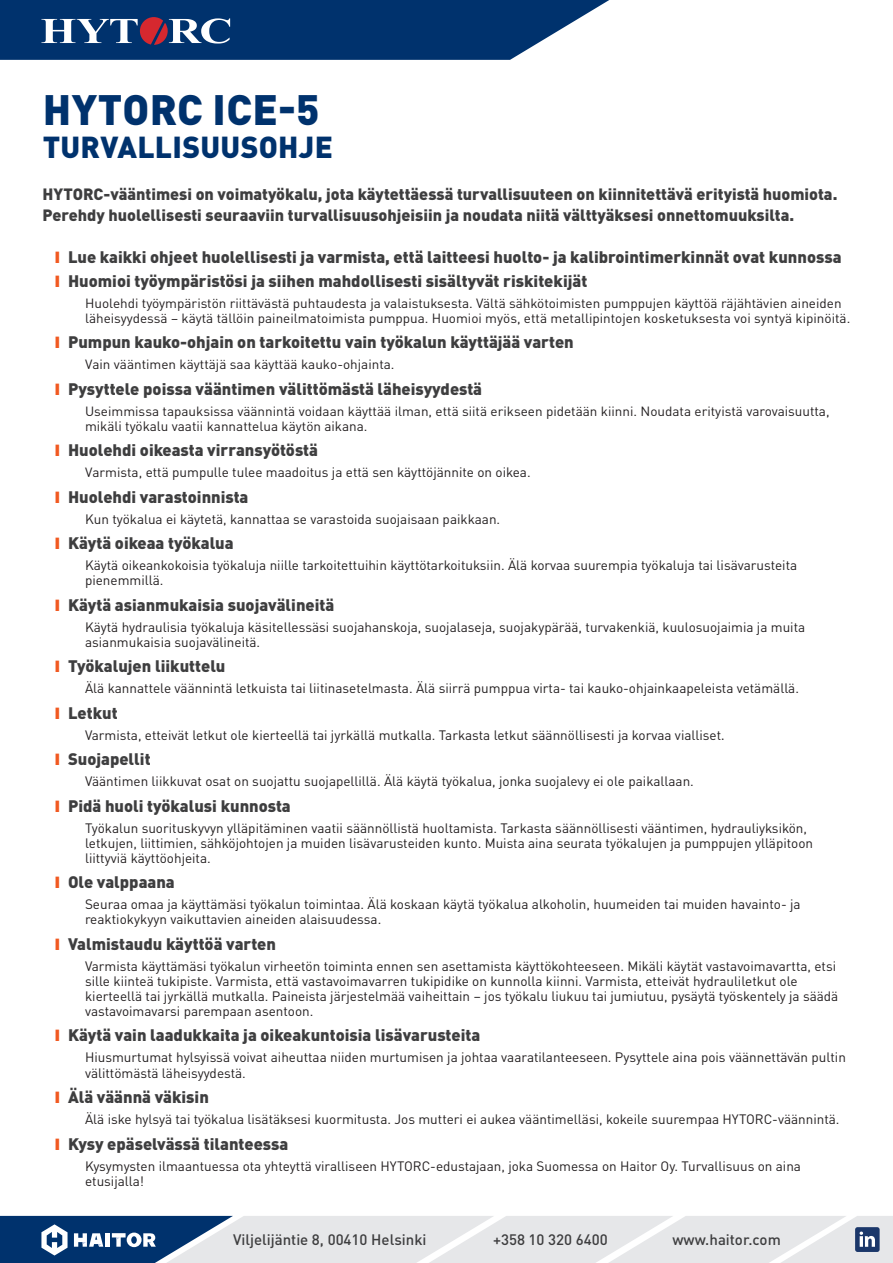
<style>
.page{position:relative;width:893px;height:1263px;background:#fff}
.page>*{position:absolute;margin:0;border:0;box-sizing:border-box;transform-origin:0 0}
.t1{font:900 42px "DINOT";letter-spacing:.01em;color:#00326d}
.t2{font:900 30px "DINOT";letter-spacing:.01em;color:#00326d}
.t3{font:900 16.5px/24px "DINOT";color:#3e3e3f}
.t4{font:900 16.2px/21px "DINOT";color:#3e3e3f}
.t5{font:500 15px "DINOT";color:#3e3e3f}
.t6{font:13.5px/15px "DINOT";color:#231f20}
.t7{font:13.2px/15px "DINOT";color:#231f20}
.s1{font-size:13.5px}
.s2{font-size:13.2px}
.s3{font-family:"Calibri"}
</style>
<div class="page">
<svg style="left:0;top:1216px;width:893px;height:47px;background:#bac4d1"></svg>
<svg style="left:0;top:0;width:609px;height:60px;background:#224a7d"></svg>
<h1 class="t1" style="left:43px;top:81px;width:278px">HYTORC ICE-5</h1>
<h2 class="t2" style="left:43px;top:127px;width:292px">TURVALLISUUSOHJE</h2>
<p class="t4" style="left:43px;top:183px;width:796px">HYTORC-vääntimesi on voimatyökalu, jota käytettäessä turvallisuuteen on kiinnitettävä erityistä huomiota.<br>Perehdy huolellisesti seuraaviin turvallisuusohjeisiin ja noudata niitä välttyäksesi onnettomuuksilta.</p>
<p class="t3" style="left:68px;top:244px;width:775px">Lue kaikki ohjeet huolellisesti ja varmista, että laitteesi huolto- ja kalibrointimerkinnät ovat kunnossa<br>Huomioi työympäristösi ja siihen mahdollisesti sisältyvät riskitekijät</p>
<p class="t7" style="left:85px;top:295px;width:767px">Huolehdi työympäristön riittävästä puhtaudesta ja valaistuksesta. Vältä sähkötoimisten pumppujen käyttöä räjähtävien aineiden läheisyydessä – käytä tällöin paineilmatoimista pumppua. Huomioi myös, että metallipintojen kosketuksesta voi syntyä kipinöitä.</p>
<p class="t3" style="left:68px;top:330px;width:507px">Pumpun kauko-ohjain on tarkoitettu vain työkalun käyttäjää varten</p>
<p class="t7" style="left:85px;top:357px;width:311px">Vain vääntimen käyttäjä saa käyttää kauko-ohjainta.</p>
<p class="t3" style="left:68px;top:376px;width:416px">Pysyttele poissa vääntimen välittömästä läheisyydestä</p>
<p class="t7" style="left:85px;top:403px;width:746px">Useimmissa tapauksissa väännintä voidaan käyttää ilman, että siitä erikseen pidetään kiinni. Noudata erityistä <span class="s1">varovaisuutta,</span></p>
<p class="t6" style="left:85px;top:418px;width:284px">mikäli työkalu vaatii <span class="s2">kannattelua käytön</span> aikana.</p>
<p class="t3" style="left:68px;top:438px;width:251px">Huolehdi oikeasta virransyötöstä</p>
<p class="t6" style="left:85px;top:465px;width:447px"><span class="s2">Varmista</span>, että pumpulle tulee maadoitus ja että sen käyttöjännite on oikea.</p>
<p class="t3" style="left:68px;top:484px;width:182px">Huolehdi varastoinnista</p>
<p class="t6" style="left:85px;top:511px;width:417px">Kun työkalua ei käytetä, kannattaa se varastoida suojaisaan paikkaan.</p>
<p class="t3" style="left:68px;top:531px;width:167px">Käytä oikeaa työkalua</p>
<p class="t6" style="left:85px;top:558px;width:714px">Käytä oikeankokoisia työkaluja niille tarkoitettuihin käyttötarkoituksiin. Älä korvaa suurempia työkaluja tai lisävarusteita pienemmillä.</p>
<p class="t3" style="left:68px;top:592px;width:268px">Käytä asianmukaisia suojavälineitä</p>
<p class="t6" style="left:85px;top:619px;width:722px">Käytä hydraulisia työkaluja käsitellessäsi suojahanskoja, suojalaseja, suojakypärää, turvakenkiä, kuulosuojaimia ja muita asianmukaisia suojavälineitä.</p>
<p class="t3" style="left:68px;top:654px;width:159px">Työkalujen liikuttelu</p>
<p class="t6" style="left:85px;top:681px;width:715px">Älä kannattele väännintä letkuista tai liitinasetelmasta. Älä siirrä pumppua virta- tai kauko-ohjainkaapeleista vetämällä.</p>
<p class="t3" style="left:68px;top:700px;width:51px">Letkut</p>
<p class="t6" style="left:85px;top:727px;width:641px">Varmista, etteivät letkut ole kierteellä tai jyrkällä mutkalla. Tarkasta letkut säännöllisesti ja korvaa vialliset<span class="s3">.</span></p>
<p class="t3" style="left:68px;top:747px;width:84px">Suojapellit</p>
<p class="t6" style="left:85px;top:774px;width:610px">Vääntimen liikkuvat osat on suojattu suojapellillä. Älä käytä työkalua, jonka suojalevy ei ole paikallaan.</p>
<p class="t3" style="left:68px;top:793px;width:224px">Pidä huoli työkalusi kunnosta</p>
<p class="t6" style="left:85px;top:820px;width:730px">Työkalun suorituskyvyn ylläpitäminen vaatii säännöllistä huoltamista. Tarkasta säännöllisesti vääntimen, hydrauliyksikön, letkujen, liittimien, sähköjohtojen ja muiden lisävarusteiden kunto. Muista aina seurata työkalujen ja pumppujen ylläpitoon liittyviä käyttöohjeita.</p>
<p class="t3" style="left:68px;top:870px;width:108px">Ole valppaana</p>
<p class="t6" style="left:85px;top:897px;width:717px">Seuraa omaa ja käyttämäsi työkalun toimintaa. Älä koskaan käytä työkalua alkoholin, huumeiden tai muiden havainto- ja reaktiokykyyn vaikuttavien aineiden alaisuudessa.</p>
<p class="t3" style="left:68px;top:931px;width:210px">Valmistaudu käyttöä varten</p>
<p class="t6" style="left:85px;top:958px;width:755px">Varmista käyttämäsi työkalun virheetön toiminta ennen sen asettamista käyttökohteeseen. Mikäli käytät vastavoimavartta, etsi sille kiinteä tukipiste. Varmista, että vastavoimavarren tukipidike on kunnolla kiinni. Varmista, etteivät hydrauliletkut ole kierteellä tai jyrkällä mutkalla. Paineista järjestelmää vaiheittain – jos työkalu liukuu tai jumiutuu, pysäytä työskentely ja säädä vastavoimavarsi parempaan asentoon.</p>
<p class="t3" style="left:68px;top:1023px;width:414px">Käytä vain laadukkaita ja oikeakuntoisia lisävarusteita</p>
<p class="t6" style="left:85px;top:1050px;width:762px">Hiusmurtumat hylsyissä voivat aiheuttaa niiden murtumisen ja johtaa vaaratilanteeseen. Pysyttele aina pois väännettävän pultin välittömästä läheisyydestä.</p>
<p class="t3" style="left:68px;top:1084px;width:142px">Älä väännä väkisin</p>
<p class="t6" style="left:85px;top:1111px;width:756px">Älä iske hylsyä tai työkalua lisätäksesi kuormitusta. Jos mutteri ei aukea vääntimelläsi, kokeile suurempaa HYTORC-väännintä.</p>
<p class="t3" style="left:68px;top:1131px;width:222px">Kysy epäselvässä tilanteessa</p>
<p class="t6" style="left:85px;top:1158px;width:717px">Kysymysten ilmaantuessa ota yhteyttä viralliseen HYTORC-edustajaan, joka Suomessa on Haitor Oy. Turvallisuus on aina etusijalla!</p>
<p class="t5" style="left:233px;top:1230px;width:195px">Viljelijäntie 8, 00410 Helsinki</p>
<p class="t5" style="left:493px;top:1230px;width:116px">+358 10 320 6400</p>
<p class="t5" style="left:672px;top:1230px;width:110px">www.haitor.com</p>
</div>
